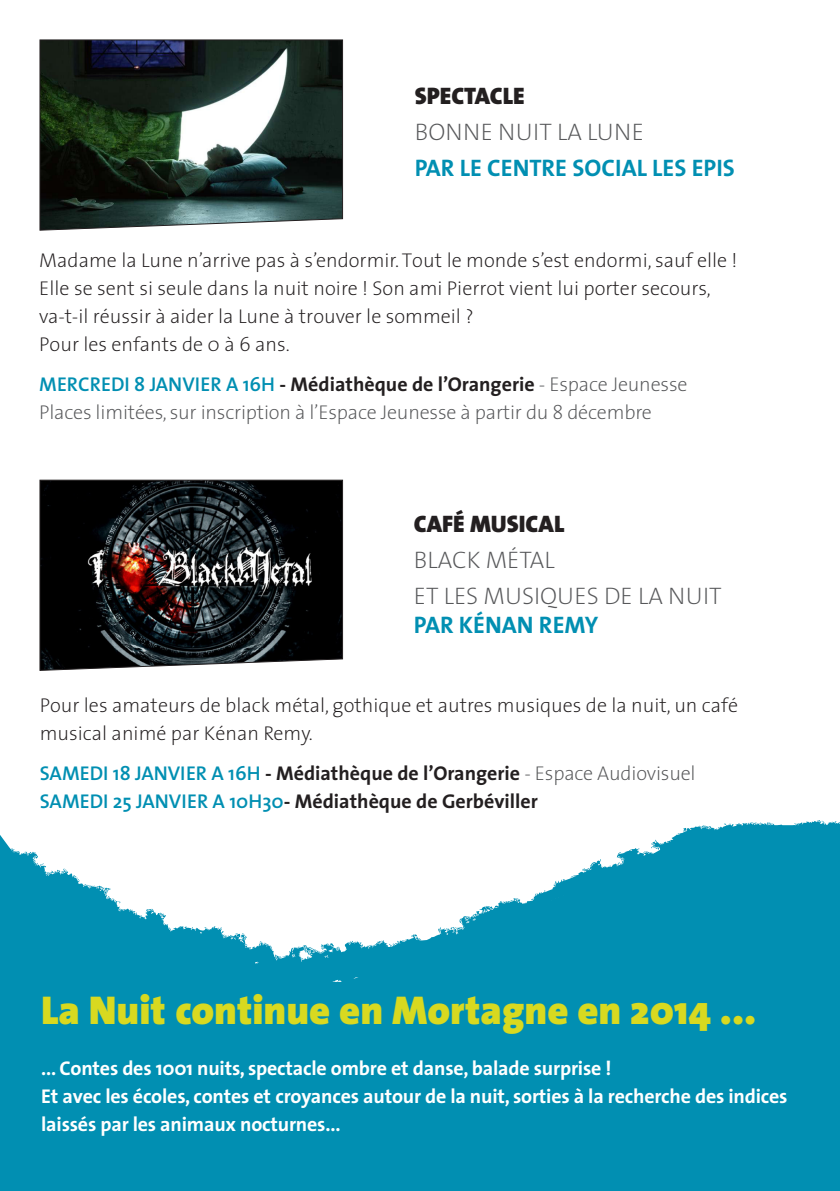
<style>
.page{position:relative;width:840px;height:1191px;background:#fff}
.page>*{position:absolute;margin:0;border:0;box-sizing:border-box;transform-origin:0 0}
.t1{font:900 40.4px "The Sans 9";color:#d8d920}
.t2{font:24px "The Sans 7 Bold Plain";color:#018fb2}
.t3{font:200 24px/36px "The Sans 2";color:#57585a}
.t4{font:900 24px "The Sans 9";color:#231f20}
.t5{font:200 24px "The Sans 2";letter-spacing:.02em;color:#57585a}
.t6{font:200 20px/28px "The Sans 2";color:#231f20}
.t7{font:20px/28px "The Sans 7 Bold Plain";color:#231f20}
.t8{font:20px/28px "The Sans 7 Bold Plain";letter-spacing:-.01em;color:#fff}
.t9{font:200 20px "The Sans 2";letter-spacing:-.01em;color:#57585a}
.s1{font-family:"The Sans 6";font-weight:600;color:#018fb2}
.s2{font-family:"The Sans 2";font-weight:200;color:#57585a}
</style>
<div class="page">
<div style="left:0;top:991px;width:839px;height:200px;background:#018fb2"></div>
<svg style="left:39px;top:39px;width:304px;height:192px;background:#394742"></svg>
<svg style="left:39px;top:479px;width:304px;height:192px;background:#252526"></svg>
<svg style="left:0;top:820px;width:839px;height:171px;fill:#018fb2"></svg>
<p class="t4" style="left:414px;top:75px;width:111px">SPECTACLE</p>
<p class="t5" style="left:414px;top:112px;width:231px">BONNE NUIT LA LUNE</p>
<p class="t2" style="left:414px;top:148px;width:321px">PAR LE CENTRE SOCIAL LES EPIS</p>
<p class="t6" style="left:39px;top:246px;width:699px">Madame la Lune n’arrive pas à s’endormir. Tout le monde s’est endormi, sauf elle !<br>Elle se sent si seule dans la nuit noire ! Son ami Pierrot vient lui porter secours, va-t-il réussir à aider la Lune à trouver le sommeil ?<br>Pour les enfants de 0 à 6 ans.</p>
<p class="t7" style="left:39px;top:370px;width:649px"><span class="s1">MERCREDI 8 JANVIER A 16H</span> - Médiathèque de l’Orangerie <span class="s2">- Espace Jeunesse</span></p>
<p class="t9" style="left:39px;top:396px;width:613px">Places limitées, sur inscription à l’Espace Jeunesse à partir du 8 décembre</p>
<p class="t4" style="left:413px;top:504px;width:152px">CAFÉ MUSICAL</p>
<p class="t3" style="left:413px;top:541px;width:309px">BLACK MÉTAL<br>ET LES MUSIQUES DE LA NUIT</p>
<p class="t2" style="left:413px;top:605px;width:186px">PAR KÉNAN REMY</p>
<p class="t6" style="left:40px;top:690px;width:699px">Pour les amateurs de black métal, gothique et autres musiques de la nuit, un café musical animé par Kénan Remy.</p>
<p class="t7" style="left:40px;top:758px;width:657px"><span class="s1">SAMEDI 18 JANVIER A 16H</span> - Médiathèque de l’Orangerie <span class="s2">- Espace Audiovisuel<br></span><span class="s1">SAMEDI 25 JANVIER A 10H30</span>- Médiathèque de Gerbéviller</p>
<h1 class="t1" style="left:41px;top:976px;width:716px">La Nuit continue en Mortagne en 2014 ...</h1>
<p class="t8" style="left:41px;top:1053px;width:747px">... Contes des 1001 nuits, spectacle ombre et danse, balade surprise !<br>Et avec les écoles, contes et croyances autour de la nuit, sorties à la recherche des indices laissés par les animaux nocturnes...</p>
</div>
